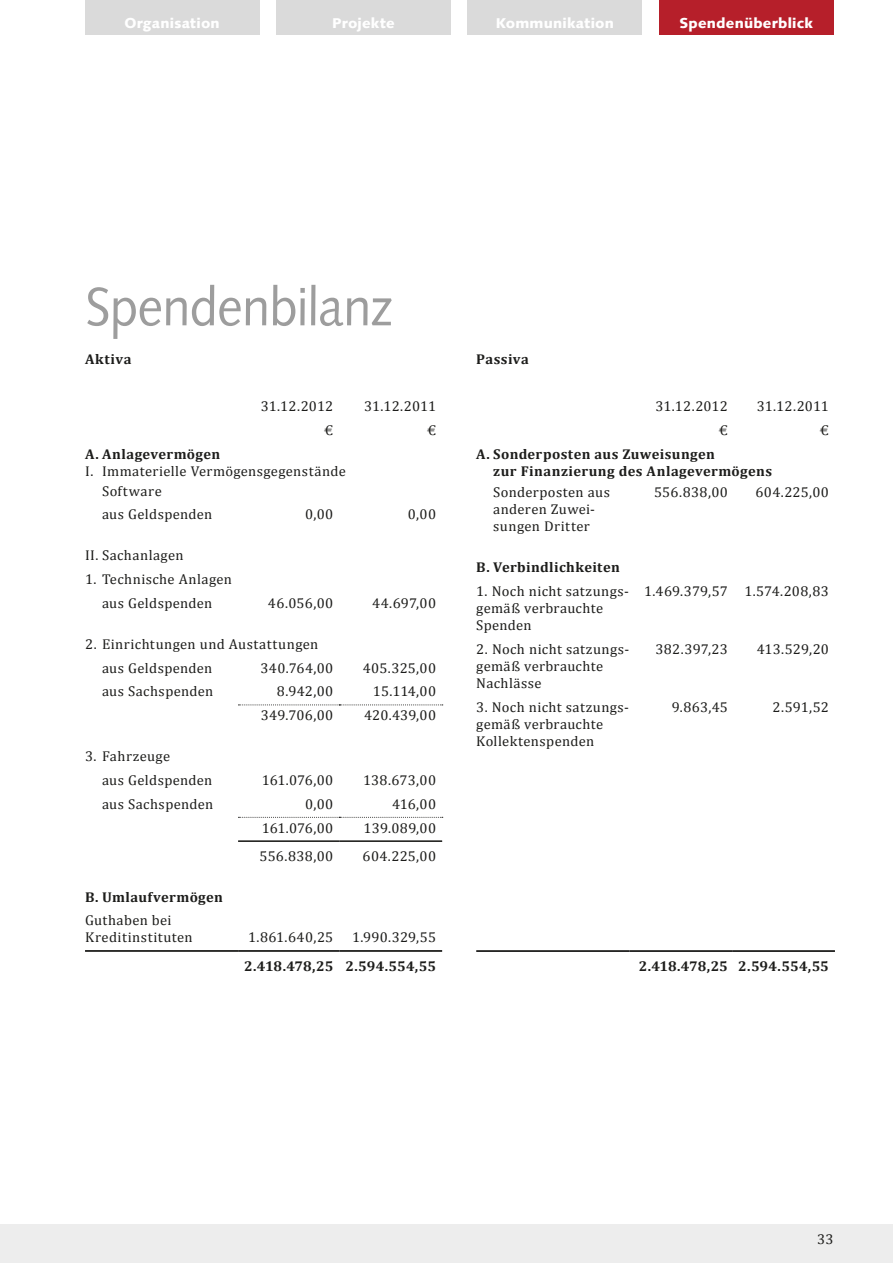
<style>
.page{position:relative;width:893px;height:1263px;background:#fff}
.page>*{position:absolute;margin:0;border:0;box-sizing:border-box;transform-origin:0 0}
.t1{font:54px "Syntax Com";letter-spacing:-.015em;color:#9d9d9d;scale:.94 1}
.t2{font:14.25px/17px "Cambria";letter-spacing:.02em;color:#1d1d1b}
.t3{font:700 14.25px/17px "Cambria";letter-spacing:.025em;color:#1d1d1b}
.t4{font:900 14.25px "Syntax Com";letter-spacing:.015em;color:#fff}
.t5{font:700 14.25px "Cambria";color:#1d1d1b}
</style>
<div class="page">
<div style="left:0;top:1225px;width:893px;height:38px;background:#ededed"></div>
<div style="left:85px;top:0;width:174px;height:34px;background:#dadada"></div>
<div style="left:276px;top:0;width:174px;height:34px;background:#dadada"></div>
<div style="left:468px;top:0;width:174px;height:34px;background:#dadada"></div>
<div style="left:659px;top:0;width:174px;height:34px;background:#b61f2a"></div>
<svg style="left:238px;top:705px;width:205px;height:1px"></svg>
<svg style="left:238px;top:817px;width:205px;height:1px"></svg>
<hr style="left:238px;top:841px;width:101px;height:1px;background:#1d1d1b">
<hr style="left:339px;top:841px;width:103px;height:1px;background:#1d1d1b">
<hr style="left:85px;top:950px;width:153px;height:1px;background:#1d1d1b">
<hr style="left:85px;top:951px;width:153px;height:1px;background:#1d1d1b">
<hr style="left:238px;top:950px;width:101px;height:1px;background:#1d1d1b">
<hr style="left:238px;top:951px;width:101px;height:1px;background:#1d1d1b">
<hr style="left:339px;top:950px;width:103px;height:1px;background:#1d1d1b">
<hr style="left:339px;top:951px;width:103px;height:1px;background:#1d1d1b">
<hr style="left:476px;top:950px;width:153px;height:1px;background:#1d1d1b">
<hr style="left:476px;top:951px;width:153px;height:1px;background:#1d1d1b">
<hr style="left:629px;top:950px;width:103px;height:1px;background:#1d1d1b">
<hr style="left:629px;top:951px;width:103px;height:1px;background:#1d1d1b">
<hr style="left:732px;top:950px;width:103px;height:1px;background:#1d1d1b">
<hr style="left:732px;top:951px;width:103px;height:1px;background:#1d1d1b">
<p class="t4" style="left:125px;top:14px;width:97px">Organisation</p>
<p class="t4" style="left:332px;top:14px;width:64px">Projekte</p>
<p class="t4" style="left:496px;top:14px;width:119px">Kommunikation</p>
<p class="t4" style="left:679px;top:14px;width:135px">Spendenüberblick</p>
<h1 class="t1" style="left:85px;top:275px;width:329px">Spendenbilanz</h1>
<p class="t3" style="left:85px;top:350px;width:48px">Aktiva</p>
<p class="t2" style="left:261px;top:398px;width:74px">31.12.2012</p>
<p class="t2" style="left:364px;top:398px;width:74px">31.12.2011</p>
<p class="t2" style="left:324px;top:422px;width:11px">€</p>
<p class="t2" style="left:427px;top:422px;width:11px">€</p>
<p class="t3" style="left:85px;top:445px;width:137px">A. Anlagevermögen</p>
<p class="t2" style="left:102px;top:461px;width:245px;line-height:19.6px;text-indent:-17px">I. Immaterielle Vermögensgegenstände<br>Software</p>
<p class="t2" style="left:102px;top:506px;width:112px">aus Geldspenden</p>
<p class="t2" style="left:305px;top:506px;width:30px">0,00</p>
<p class="t2" style="left:408px;top:506px;width:30px">0,00</p>
<p class="t2" style="left:85px;top:547px;width:100px">II. Sachanlagen</p>
<p class="t2" style="left:85px;top:567px;width:149px;line-height:23.9px;text-align:center">1. Technische Anlagen aus Geldspenden</p>
<p class="t2" style="left:268px;top:594px;width:67px">46.056,00</p>
<p class="t2" style="left:372px;top:594px;width:65px">44.697,00</p>
<p class="t2" style="left:102px;top:632px;width:218px;line-height:23.9px;text-indent:-17px">2. Einrichtungen und Austattungen aus Geldspenden</p>
<p class="t2" style="left:260px;top:659px;width:74px">340.764,00</p>
<p class="t2" style="left:363px;top:659px;width:75px">405.325,00</p>
<p class="t2" style="left:102px;top:683px;width:113px">aus Sachspenden</p>
<p class="t2" style="left:277px;top:683px;width:58px">8.942,00</p>
<p class="t2" style="left:373px;top:683px;width:65px">15.114,00</p>
<p class="t2" style="left:261px;top:707px;width:74px">349.706,00</p>
<p class="t2" style="left:364px;top:707px;width:73px">420.439,00</p>
<p class="t2" style="left:102px;top:744px;width:112px;line-height:23.9px;text-indent:-17px">3. Fahrzeuge<br>aus Geldspenden</p>
<p class="t2" style="left:262px;top:772px;width:73px">161.076,00</p>
<p class="t2" style="left:363px;top:772px;width:75px">138.673,00</p>
<p class="t2" style="left:102px;top:795px;width:113px">aus Sachspenden</p>
<p class="t2" style="left:305px;top:795px;width:30px">0,00</p>
<p class="t2" style="left:392px;top:795px;width:45px">416,00</p>
<p class="t2" style="left:262px;top:819px;width:73px">161.076,00</p>
<p class="t2" style="left:364px;top:819px;width:74px">139.089,00</p>
<p class="t2" style="left:260px;top:847px;width:75px">556.838,00</p>
<p class="t2" style="left:363px;top:847px;width:75px">604.225,00</p>
<p class="t3" style="left:85px;top:888px;width:139px">B. Umlaufvermögen</p>
<p class="t2" style="left:85px;top:912px;width:109px">Guthaben bei<br>Kreditinstituten</p>
<p class="t2" style="left:248px;top:929px;width:87px">1.861.640,25</p>
<p class="t2" style="left:352px;top:929px;width:86px">1.990.329,55</p>
<p class="t5" style="left:244px;top:956px;width:193px">2.418.478,25 2.594.554,55</p>
<p class="t3" style="left:476px;top:350px;width:54px">Passiva</p>
<p class="t2" style="left:655px;top:398px;width:74px">31.12.2012</p>
<p class="t2" style="left:757px;top:398px;width:74px">31.12.2011</p>
<p class="t2" style="left:719px;top:422px;width:11px">€</p>
<p class="t2" style="left:820px;top:422px;width:11px">€</p>
<p class="t3" style="left:493px;top:445px;width:280px;text-indent:-17px">A. Sonderposten aus Zuweisungen<br>zur Finanzierung des Anlagevermögens</p>
<p class="t2" style="left:493px;top:484px;width:118px">Sonderposten aus anderen Zuwei&shy;sungen Dritter</p>
<p class="t2" style="left:654px;top:484px;width:75px">556.838,00</p>
<p class="t2" style="left:755px;top:484px;width:75px">604.225,00</p>
<p class="t3" style="left:476px;top:558px;width:145px">B. Verbindlichkeiten</p>
<p class="t2" style="left:476px;top:582px;width:154px">1. Noch nicht satzungs&shy;gemäß verbrauchte<br>Spenden</p>
<p class="t2" style="left:644px;top:582px;width:186px">1.469.379,57 1.574.208,83</p>
<p class="t2" style="left:476px;top:640px;width:154px">2. Noch nicht satzungs&shy;gemäß verbrauchte<br>Nachlässe</p>
<p class="t2" style="left:655px;top:640px;width:74px">382.397,23</p>
<p class="t2" style="left:757px;top:640px;width:74px">413.529,20</p>
<p class="t2" style="left:476px;top:698px;width:154px">3. Noch nicht satzungs&shy;gemäß verbrauchte<br>Kollektenspenden</p>
<p class="t2" style="left:672px;top:698px;width:58px">9.863,45</p>
<p class="t2" style="left:773px;top:698px;width:58px">2.591,52</p>
<p class="t5" style="left:639px;top:956px;width:192px">2.418.478,25 2.594.554,55</p>
<p class="t2" style="left:817px;top:1230px;width:18px">33</p>
</div>
